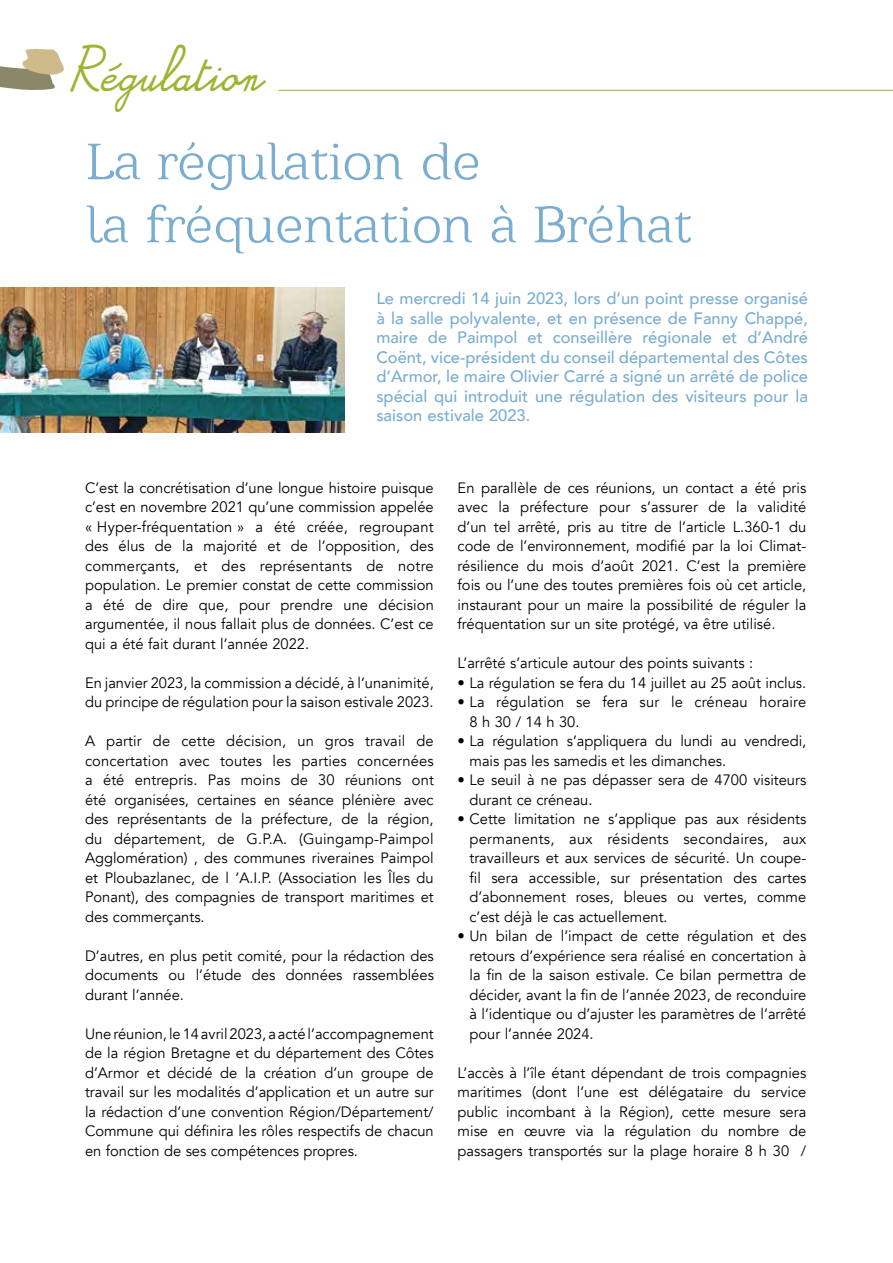
<style>
.page{position:relative;width:893px;height:1263px;background:#fff}
.page>*{position:absolute;margin:0;border:0;box-sizing:border-box;transform-origin:0 0}
.t1{font:52.5px/63px "Barkentina";color:#7aadd0}
.t2{font:italic 31.5px "Alamain";color:#a1b334}
.t3{font:500 16.5px/19.5px "Avenir";color:#7aadd0;text-align:justify}
.t4{font:15px/19.5px "Avenir";color:#000;text-align:justify}
</style>
<div class="page">
<img style="left:0;top:288px;width:344px;height:144px">
<svg style="left:0;top:48px;width:64px;height:42px"></svg>
<hr style="left:279px;top:90px;width:614px;height:1px;background:#a1b334">
<h2 class="t2" style="left:69px;top:62px;width:206px">Rég ulation</h2>
<h1 class="t1" style="left:87px;top:129px;width:607px">La régulation de<br>la fréquentation à Bréhat</h1>
<p class="t3" style="left:376px;top:288px;width:433px">Le mercredi 14 juin 2023, lors d’un point presse organisé à la salle polyvalente, et en présence de Fanny Chappé, maire de Paimpol et conseillère régionale et d’André Coënt, vice-président du conseil départemental des Côtes d’Armor, le maire Olivier Carré a signé un arrêté de police spécial qui introduit une régulation des visiteurs pour la saison estivale 2023.</p>
<p class="t4" style="left:85px;top:478px;width:350px">C’est la concrétisation d’une longue histoire puisque c’est en novembre 2021 qu’une commission appelée « Hyper-fréquentation » a été créée, regroupant des élus de la majorité et de l’opposition, des commerçants, et des représentants de notre population. Le premier constat de cette commission a été de dire que, pour prendre une décision argumentée, il nous fallait plus de données. C’est ce qui a été fait durant l’année 2022.</p>
<p class="t4" style="left:85px;top:673px;width:350px">En janvier 2023, la commission a décidé, à l’unanimité, du principe de régulation pour la saison estivale 2023.</p>
<p class="t4" style="left:85px;top:731px;width:350px">A partir de cette décision, un gros travail de concertation avec toutes les parties concernées a été entrepris. Pas moins de 30 réunions ont été organisées, certaines en séance plénière avec des représentants de la préfecture, de la région, du département, de G.P.A. (Guingamp-Paimpol Agglomération) , des communes riveraines Paimpol et Ploubazlanec, de l ’A.I.P. (Association les Îles du Ponant), des compagnies de transport maritimes et des commerçants.</p>
<p class="t4" style="left:85px;top:946px;width:350px">D’autres, en plus petit comité, pour la rédaction des documents ou l’étude des données rassemblées durant l’année.</p>
<p class="t4" style="left:85px;top:1024px;width:350px">Une réunion, le 14 avril 2023, a acté l’accompagnement de la région Bretagne et du département des Côtes d’Armor et décidé de la création d’un groupe de travail sur les modalités d’application et un autre sur la rédaction d’une convention Région/Département/ Commune qui définira les rôles respectifs de chacun en fonction de ses compétences propres.</p>
<p class="t4" style="left:458px;top:478px;width:350px">En parallèle de ces réunions, un contact a été pris avec la préfecture pour s’assurer de la validité d’un tel arrêté, pris au titre de l’article L.360-1 du code de l’environnement, modifié par la loi Climat&shy;résilience du mois d’août 2021. C’est la première fois ou l’une des toutes premières fois où cet article, instaurant pour un maire la possibilité de réguler la fréquentation sur un site protégé, va être utilisé.</p>
<p class="t4" style="left:458px;top:653px;width:297px">L’arrêté s’articule autour des points suivants :</p>
<p class="t4" style="left:458px;top:673px;width:350px">• La régulation se fera du 14 juillet au 25 août inclus.</p>
<p class="t4" style="left:469px;top:692px;width:338px;text-indent:-12px">• La régulation se fera sur le créneau horaire<br>8 h 30 / 14 h 30.</p>
<p class="t4" style="left:469px;top:731px;width:338px;text-indent:-12px">• La régulation s’appliquera du lundi au vendredi, mais pas les samedis et les dimanches.</p>
<p class="t4" style="left:469px;top:770px;width:338px;text-indent:-12px">• Le seuil à ne pas dépasser sera de 4700 visiteurs durant ce créneau.</p>
<p class="t4" style="left:469px;top:809px;width:339px;text-indent:-12px">• Cette limitation ne s’applique pas aux résidents permanents, aux résidents secondaires, aux travailleurs et aux services de sécurité. Un coupe&shy;fil sera accessible, sur présentation des cartes d’abonnement roses, bleues ou vertes, comme c’est déjà le cas actuellement.</p>
<p class="t4" style="left:469px;top:926px;width:338px;text-indent:-12px">• Un bilan de l’impact de cette régulation et des retours d’expérience sera réalisé en concertation à la fin de la saison estivale. Ce bilan permettra de décider, avant la fin de l’année 2023, de reconduire à l’identique ou d’ajuster les paramètres de l’arrêté pour l’année 2024.</p>
<p class="t4" style="left:458px;top:1063px;width:350px">L’accès à l’île étant dépendant de trois compagnies maritimes (dont l’une est délégataire du service public incombant à la Région), cette mesure sera mise en œuvre via la régulation du nombre de passagers transportés sur la plage horaire 8 h 30 /</p>
</div>
